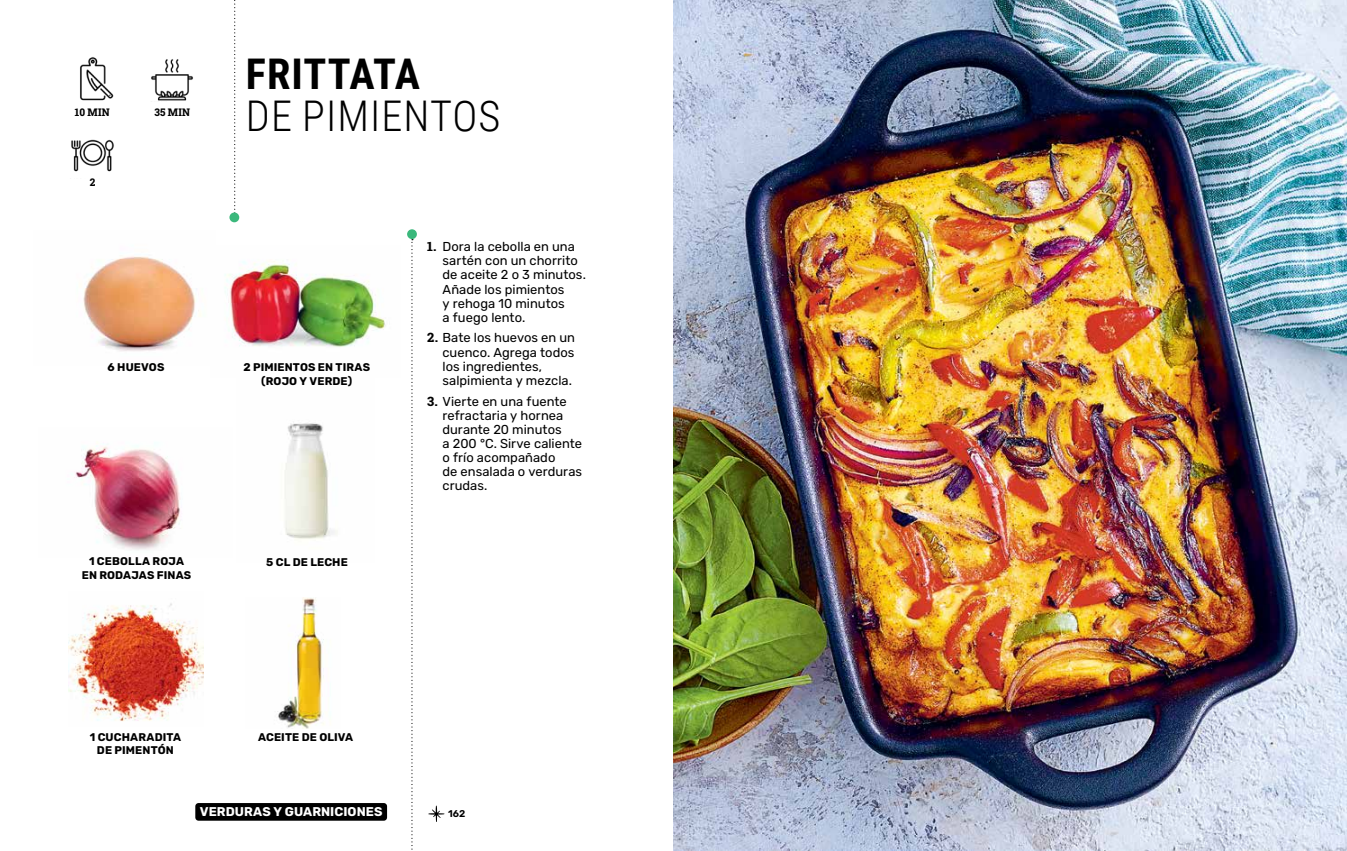
<style>
.page{position:relative;width:1347px;height:851px;background:#fff}
.page>*{position:absolute;margin:0;border:0;box-sizing:border-box;transform-origin:0 0}
.t1{font:300 42.25px "Roboto Condensed";letter-spacing:.025em;color:#000}
.t2{font:700 42.25px "Roboto Condensed";letter-spacing:.01em;color:#000}
.t3{font:12.88px/14.1px "Rubik";color:#000}
.t4{font:700 12.75px "Rubik";letter-spacing:.005em;color:#fff}
.t5{font:700 11.12px/13.5px "Rubik";letter-spacing:.01em;color:#000;text-align:center}
.t6{font:800 10.62px "Roboto Slab";letter-spacing:.02em;color:#000;scale:.95 1}
.t7{font:600 9.75px "Rubik";color:#000}
.s1{font-family:"Roboto Slab";font-weight:800}
</style>
<div class="page">
<img style="left:225px;top:261px;width:161px;height:86px">
<img style="left:74px;top:445px;width:106px;height:105px">
<img style="left:68px;top:603px;width:135px;height:118px">
<img style="left:284px;top:423px;width:54px;height:116px">
<img style="left:83px;top:256px;width:118px;height:95px">
<svg style="left:234px;top:0;width:2px;height:210px"></svg>
<svg style="left:411px;top:239px;width:2px;height:611px"></svg>
<div style="left:229px;top:212px;width:10px;height:10px;background:#3bb87c;border-radius:50%"></div>
<div style="left:407px;top:229px;width:10px;height:10px;background:#3bb87c;border-radius:50%"></div>
<img style="left:673px;top:0;width:673px;height:850px">
<img style="left:71px;top:139px;width:43px;height:33px">
<img style="left:151px;top:59px;width:42px;height:42px">
<img style="left:80px;top:57px;width:34px;height:44px">
<img style="left:277px;top:597px;width:47px;height:131px">
<svg style="left:428px;top:805px;width:16px;height:16px"></svg>
<div style="left:195px;top:802px;width:192px;height:18px;background:#000;border-radius:3px"></div>
<p class="t6" style="left:75px;top:105px;width:38px">10 MIN</p>
<p class="t6" style="left:154px;top:105px;width:39px">35 MIN</p>
<p class="t6" style="left:90px;top:174px;width:7px">2</p>
<p class="t5" style="left:108px;top:361px;width:58px">6 HUEVOS</p>
<h1 class="t2" style="left:246px;top:44px;width:176px">FRITTATA</h1>
<h1 class="t1" style="left:246px;top:86px;width:256px">DE PIMIENTOS</h1>
<p class="t5" style="left:243px;top:361px;width:128px">2 PIMIENTOS EN TIRAS (ROJO Y VERDE)</p>
<p class="t3" style="left:442px;top:240px;width:145px;text-indent:-15px"><span class="s1">1.</span> Dora la cebolla en una sartén con un chorrito de aceite 2 o 3 minutos.<br>Añade los pimientos<br>y rehoga 10 minutos<br>a fuego lento.</p>
<p class="t3" style="left:442px;top:331px;width:134px;text-indent:-15px"><span class="s1">2.</span> Bate los huevos en un cuenco. Agrega todos los ingredientes, salpimienta y mezcla.</p>
<p class="t3" style="left:442px;top:394px;width:141px;text-indent:-15px"><span class="s1">3.</span> Vierte en una fuente refractaria y hornea durante 20 minutos<br>a 200 °C. Sirve caliente o frío acompañado<br>de ensalada o verduras crudas.</p>
<p class="t5" style="left:82px;top:554px;width:111px">1 CEBOLLA ROJA<br>EN RODAJAS FINAS</p>
<p class="t5" style="left:266px;top:555px;width:83px">5 CL DE LECHE</p>
<p class="t5" style="left:90px;top:730px;width:93px">1 CUCHARADITA<br>DE PIMENTÓN</p>
<p class="t5" style="left:258px;top:730px;width:97px">ACEITE DE OLIVA</p>
<p class="t4" style="left:200px;top:804px;width:184px">VERDURAS Y GUARNICIONES</p>
<p class="t7" style="left:448px;top:808px;width:19px">162</p>
</div>
